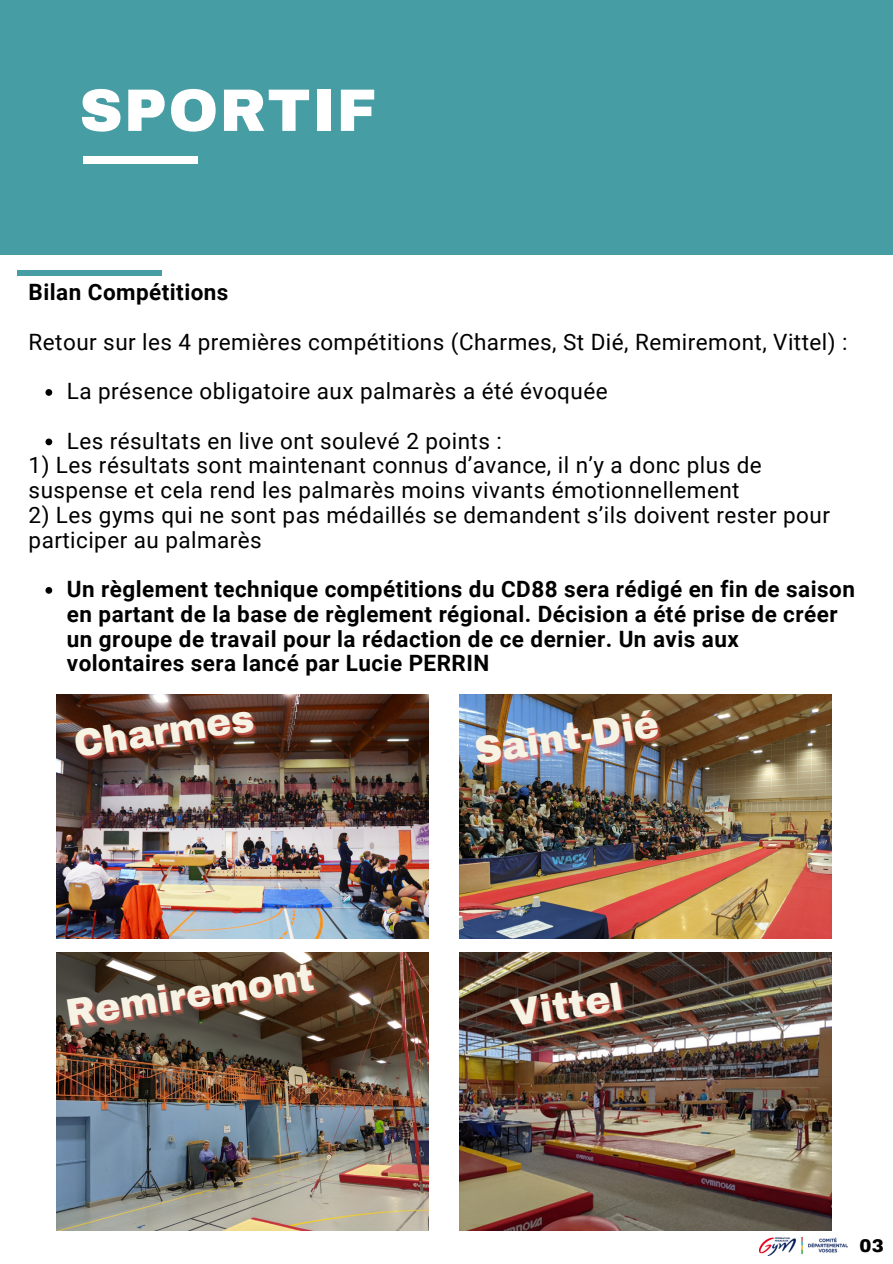
<style>
.page{position:relative;width:893px;height:1264px;background:#fff}
.page>*{position:absolute;margin:0;border:0;box-sizing:border-box;transform-origin:0 0}
.t1{font:900 60px "Archivo";letter-spacing:.02em;color:#fff}
.t2{font:900 37.5px "Archivo";color:#f6f3e4}
.t3{font:22.5px/24.8px "Roboto";letter-spacing:.02em;color:#000}
.t4{font:700 22.5px/24.8px "Roboto";letter-spacing:.02em;color:#000}
.t5{font:900 18px "Archivo";color:#000}
.s1{color:rgb(253 97 85/.5)}
</style>
<div class="page">
<div style="left:0;top:0;width:892px;height:254px;background:#469da3"></div>
<div style="left:83px;top:157px;width:114px;height:7px;background:#fff"></div>
<div style="left:17px;top:271px;width:144px;height:5px;background:#469da3"></div>
<img style="left:759px;top:1237px;width:88px;height:18px">
<img style="left:57px;top:694px;width:372px;height:244px">
<img style="left:459px;top:694px;width:372px;height:244px">
<img style="left:57px;top:952px;width:372px;height:278px">
<img style="left:459px;top:952px;width:372px;height:278px">
<svg style="left:45px;top:389px;width:7px;height:7px"></svg>
<svg style="left:45px;top:438px;width:7px;height:7px"></svg>
<svg style="left:45px;top:587px;width:7px;height:6px"></svg>
<svg style="left:69px;top:998px;width:29px;height:29px"></svg>
<svg style="left:188px;top:986px;width:25px;height:24px"></svg>
<svg style="left:298px;top:965px;width:18px;height:28px"></svg>
<svg style="left:594px;top:715px;width:40px;height:32px"></svg>
<p class="t1" style="left:79px;top:78px;width:298px">SPORTIF</p>
<p class="t4" style="left:29px;top:280px;width:201px">Bilan Compétitions</p>
<p class="t3" style="left:29px;top:329px;width:820px">Retour sur les 4 premières compétitions (Charmes, St Dié, Remiremont, Vittel) :</p>
<p class="t3" style="left:67px;top:379px;width:542px">La présence obligatoire aux palmarès a été évoquée</p>
<p class="t3" style="left:67px;top:428px;width:436px">Les résultats en live ont soulevé 2 points :</p>
<p class="t3" style="left:29px;top:453px;width:734px">1) Les résultats sont maintenant connus d’avance, il n’y a donc plus de suspense et cela rend les palmarès moins vivants émotionnellement</p>
<p class="t3" style="left:29px;top:503px;width:802px">2) Les gyms qui ne sont pas médaillés se demandent s’ils doivent rester pour participer au palmarès</p>
<p class="t4" style="left:67px;top:577px;width:789px">Un règlement technique compétitions du CD88 sera rédigé en fin de saison en partant de la base de règlement régional. Décision a été prise de créer un groupe de travail pour la rédaction de ce dernier. Un avis aux volontaires sera lancé par Lucie PERRIN</p>
<p class="t2" style="left:71px;top:725px;width:183px;rotate:-9deg">Charmes</p>
<p class="t2" style="left:63px;top:994px;width:251px;rotate:-9deg">Remiremont</p>
<p class="t2" style="left:472px;top:731px;width:187px;rotate:-9deg">Saint-Dié</p>
<p class="t2" style="left:509px;top:994px;width:112px;rotate:-9deg"><span class="s1">V</span>ittel</p>
<p class="t5" style="left:859px;top:1236px;width:26px">03</p>
</div>
